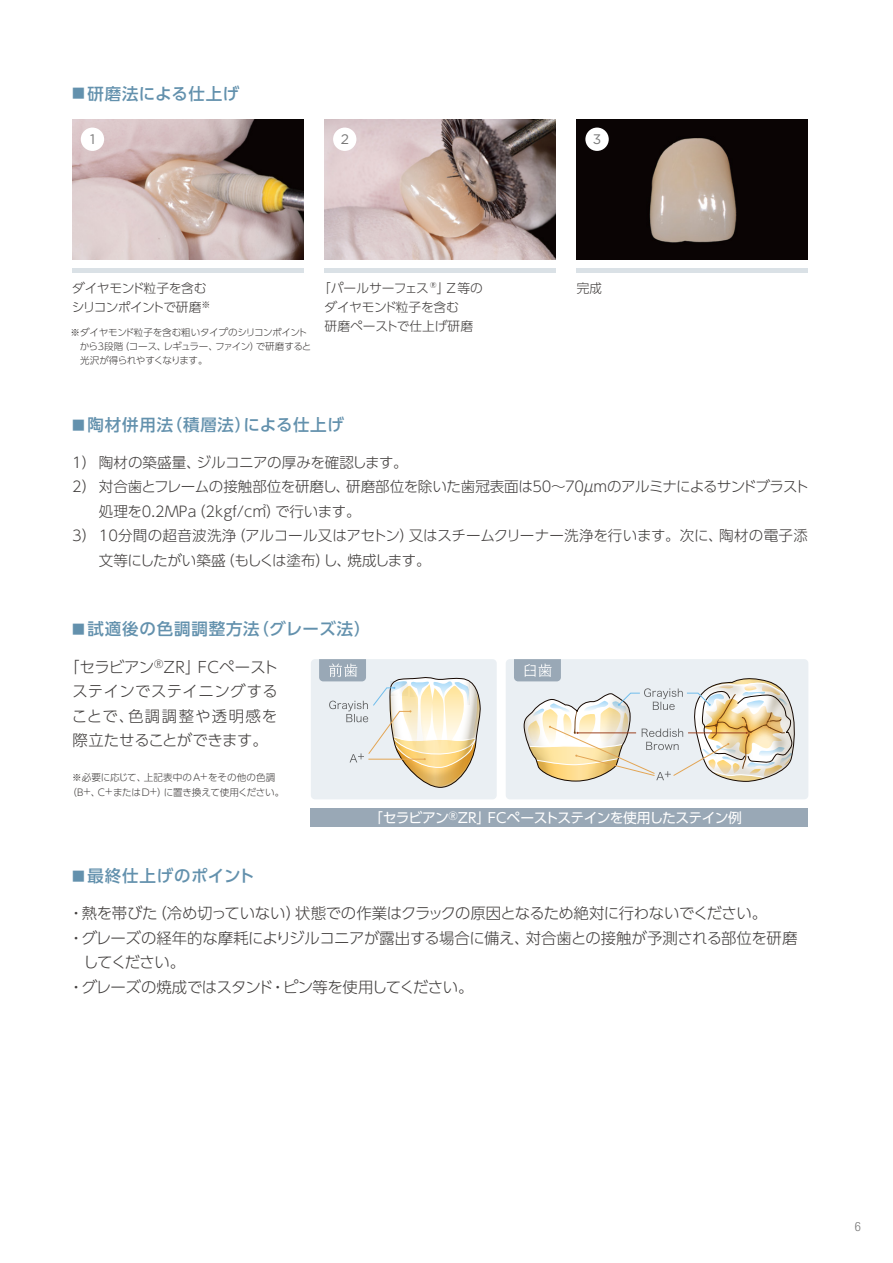
<style>
.page{position:relative;width:893px;height:1263px;background:#fff}
.page>*{position:absolute;margin:0;border:0;box-sizing:border-box;transform-origin:0 0}
.t1{font:500 16.5px "UD Shin Go Pro";letter-spacing:.05em;color:#6391ad}
.t2{font:300 15.45px "UD Shin Go Pro";letter-spacing:-.02em;color:#423f3e}
.t3{font:300 15.45px/24.5px "UD Shin Go Pro";letter-spacing:.015em;color:#423f3e;text-align:center}
.t4{font:300 14.55px "UD Shin Go Pro";letter-spacing:-.02em;color:#423f3e}
.t5{font:300 14.55px "UD Shin Go Pro";color:#423f3e}
.t6{font:13.8px "UD Shin Go Pro";letter-spacing:-.055em;color:#fff}
.t7{font:13.8px "Gotham";color:#787878}
.t8{font:300 12.75px/19.2px "UD Shin Go Pro";letter-spacing:-.03em;color:#423f3e}
.t9{font:300 condensed 12.75px "Helvetica Neue LT Std";color:#787878}
.t10{font:300 9.6px/13.8px "UD Shin Go Pro";letter-spacing:-.03em;color:#423f3e}
.s1{font-size:12.75px}
</style>
<div class="page">
<div style="left:310px;top:808px;width:498px;height:18px;background:#99a8b6"></div>
<div style="left:506px;top:659px;width:302px;height:140px;background:#eaeff3;border-radius:4px"></div>
<div style="left:311px;top:659px;width:186px;height:140px;background:#eaeff3;border-radius:4px"></div>
<svg style="left:514px;top:659px;width:281px;height:123px"></svg>
<svg style="left:319px;top:659px;width:162px;height:129px"></svg>
<img style="left:72px;top:119px;width:231px;height:140px">
<img style="left:325px;top:119px;width:231px;height:140px">
<img style="left:577px;top:119px;width:231px;height:140px">
<hr style="left:72px;top:268px;width:231px;height:4px;background:#dae1e6">
<hr style="left:325px;top:268px;width:231px;height:4px;background:#dae1e6">
<hr style="left:577px;top:268px;width:231px;height:4px;background:#dae1e6">
<div style="left:81px;top:128px;width:23px;height:23px;background:#fff;border-radius:50%"></div>
<div style="left:333px;top:128px;width:23px;height:23px;background:#fff;border-radius:50%"></div>
<div style="left:585px;top:128px;width:24px;height:23px;background:#fff;border-radius:50%"></div>
<p class="t1" style="left:72px;top:80px;width:169px"><span class="s1">■</span> 研磨法による仕上げ</p>
<p class="t7" style="left:90px;top:130px;width:6px">1</p>
<p class="t7" style="left:341px;top:130px;width:10px">2</p>
<p class="t7" style="left:593px;top:130px;width:10px">3</p>
<p class="t8" style="left:72px;top:278px;width:140px">ダイヤモンド粒子を含むシリコンポイントで研磨<sup>※</sup></p>
<p class="t8" style="left:325px;top:278px;width:160px;text-indent:-6px">「パールサーフェス®」Z等のダイヤモンド粒子を含む<br>研磨ペーストで仕上げ研磨</p>
<p class="t8" style="left:577px;top:278px;width:27px">完成</p>
<p class="t10" style="left:70px;top:325px;width:242px">※ダイヤモンド粒子を含む粗いタイプのシリコンポイント　から3段階（コース、レギュラー、ファイン）で研磨すると　光沢が得られやすくなります。</p>
<p class="t1" style="left:72px;top:412px;width:273px"><span class="s1">■</span> 陶材併用法（積層法）による仕上げ</p>
<p class="t4" style="left:72px;top:450px;width:337px">1） 陶材の築盛量、ジルコニアの厚みを確認します。</p>
<p class="t4" style="left:72px;top:475px;width:738px">2） 対合歯とフレームの接触部位を研磨し、研磨部位を除いた歯冠表面は50～70μmのアルミナによるサンドブラスト</p>
<p class="t5" style="left:99px;top:499px;width:263px">処理を0.2MPa（2kgf/c㎡）で行います。</p>
<p class="t5" style="left:72px;top:524px;width:737px">3） 10分間の超音波洗浄（アルコール又はアセトン）又はスチームクリーナー洗浄を行います。次に、陶材の電子添</p>
<p class="t4" style="left:99px;top:548px;width:333px">文等にしたがい築盛（もしくは塗布）し、焼成します。</p>
<p class="t1" style="left:72px;top:616px;width:300px"><span class="s1">■</span> 試適後の色調調整方法（グレーズ法）</p>
<p class="t3" style="left:64px;top:654px;width:215px">「セラビアン<sup>®</sup>ZR」FCペーストステインでステイニングすることで、色調調整や透明感を際立たせることができます。</p>
<p class="t10" style="left:68px;top:770px;width:218px;line-height:14.9px;text-align:center">※必要に応じて、上記表中のA+をその他の色調（B+、C+またはD+）に置き換えて使用ください。</p>
<p class="t1" style="left:72px;top:862px;width:184px"><span class="s1">■</span> 最終仕上げのポイント</p>
<p class="t6" style="left:369px;top:807px;width:374px">「セラビアン<sup>®</sup>ZR」FCペーストステインを使用したステイン例</p>
<p class="t2" style="left:68px;top:901px;width:700px">・熱を帯びた（冷め切っていない）状態での作業はクラックの原因となるため絶対に行わないでください。</p>
<p class="t2" style="left:68px;top:925px;width:730px">・グレーズの経年的な摩耗によりジルコニアが露出する場合に備え、対合歯との接触が予測される部位を研磨</p>
<p class="t2" style="left:83px;top:950px;width:103px">してください。</p>
<p class="t2" style="left:68px;top:974px;width:407px">・グレーズの焼成ではスタンド・ピン等を使用してください。</p>
<p class="t9" style="left:855px;top:1219px;width:8px">6</p>
</div>
